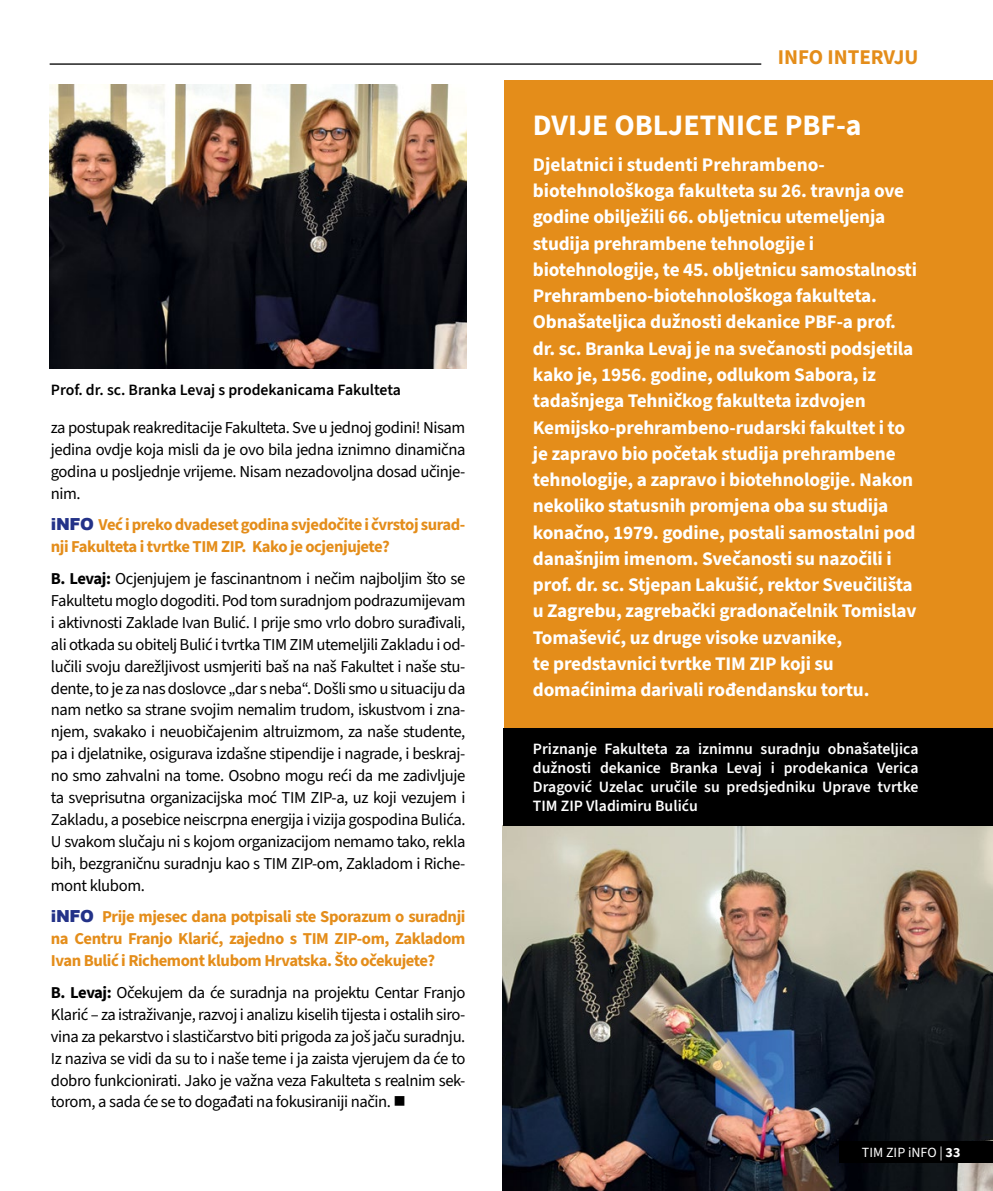
<style>
.page{position:relative;width:993px;height:1191px;background:#fff}
.page>*{position:absolute;margin:0;border:0;box-sizing:border-box;transform-origin:0 0}
.t1{font:700 29.75px "Source Sans 3";color:#fff}
.t2{font:700 21px "Source Sans 3";color:#e48d1a}
.t3{font:700 19.25px/26.2px "Source Sans 3";letter-spacing:-.01em;color:#fff}
.t4{font:16.62px/21.9px "Source Sans 3";letter-spacing:-.025em;color:#000;text-align:justify}
.t5{font:700 16.62px/21.9px "Source Sans 3";letter-spacing:-.025em;color:#e48d1a}
.t6{font:600 15.75px/18.9px "Source Sans 3";color:#fff;text-align:justify}
.t7{font:600 15.75px "Source Sans 3";color:#000}
.t8{font:14px "Source Sans 3";color:#fff}
.s1{font-family:"Arial";font-weight:900;color:#233288}
.s2{font-weight:700}
</style>
<div class="page">
<div style="left:504px;top:81px;width:488px;height:1110px;background:#e48d1a"></div>
<img style="left:502px;top:825px;width:490px;height:366px">
<div style="left:504px;top:727px;width:488px;height:98px;background:#000"></div>
<img style="left:50px;top:84px;width:416px;height:284px">
<hr style="left:50px;top:63px;width:711px;height:2px;background:#000">
<div style="left:839px;top:1140px;width:153px;height:22px;background:#000"></div>
<p class="t7" style="left:51px;top:379px;width:351px">Prof. dr. sc. Branka Levaj s prodekanicama Fakulteta</p>
<p class="t4" style="left:51px;top:416px;width:416px">za postupak reakreditacije Fakulteta. Sve u jednoj godini! Nisam jedina ovdje koja misli da je ovo bila jedna iznimno dinamična godina u posljednje vrijeme. Nisam nezadovoljna dosad učinje&shy;nim.</p>
<p class="t5" style="left:51px;top:514px;width:416px"><span class="s1">iNFO</span> Već i preko dvadeset godina svjedočite i čvrstoj surad&shy;nji Fakulteta i tvrtke TIM ZIP. Kako je ocjenjujete?</p>
<p class="t4" style="left:51px;top:567px;width:416px"><span class="s2">B. Levaj:</span> Ocjenjujem je fascinantnom i nečim najboljim što se Fakultetu moglo dogoditi. Pod tom suradnjom podrazumijevam i aktivnosti Zaklade Ivan Bulić. I prije smo vrlo dobro surađivali, ali otkada su obitelj Bulić i tvrtka TIM ZIM utemeljili Zakladu i od&shy;lučili svoju darežljivost usmjeriti baš na naš Fakultet i naše stu&shy;dente, to je za nas doslovce „dar s neba“. Došli smo u situaciju da nam netko sa strane svojim nemalim trudom, iskustvom i zna&shy;njem, svakako i neuobičajenim altruizmom, za naše studente, pa i djelatnike, osigurava izdašne stipendije i nagrade, i beskraj&shy;no smo zahvalni na tome. Osobno mogu reći da me zadivljuje ta sveprisutna organizacijska moć TIM ZIP-a, uz koji vezujem i Zakladu, a posebice neiscrpna energija i vizija gospodina Bulića.<br>U svakom slučaju ni s kojom organizacijom nemamo tako, rekla bih, bezgraničnu suradnju kao s TIM ZIP-om, Zakladom i Riche&shy;mont klubom.</p>
<p class="t5" style="left:51px;top:906px;width:416px;text-align:justify"><span class="s1">iNFO</span> Prije mjesec dana potpisali ste Sporazum o suradnji na Centru Franjo Klarić, zajedno s TIM ZIP-om, Zakladom Ivan Bulić i Richemont klubom Hrvatska. Što očekujete?</p>
<p class="t4" style="left:51px;top:981px;width:416px"><span class="s2">B. Levaj:</span> Očekujem da će suradnja na projektu Centar Franjo Klarić – za istraživanje, razvoj i analizu kiselih tijesta i ostalih siro&shy;vina za pekarstvo i slastičarstvo biti prigoda za još jaču suradnju.<br>Iz naziva se vidi da su to i naše teme i ja zaista vjerujem da će to dobro funkcionirati. Jako je važna veza Fakulteta s realnim sek&shy;torom, a sada će se to događati na fokusiraniji način. ■</p>
<p class="t2" style="left:777px;top:43px;width:142px">INFO INTERVJU</p>
<h1 class="t1" style="left:532px;top:105px;width:330px">DVIJE OBLJETNICE PBF-a</h1>
<p class="t3" style="left:532px;top:151px;width:385px">Djelatnici i studenti Prehrambeno&shy;biotehnološkoga fakulteta su 26. travnja ove godine obilježili 66. obljetnicu utemeljenja studija prehrambene tehnologije i biotehnologije, te 45. obljetnicu samostalnosti Prehrambeno-biotehnološkoga fakulteta.<br>Obnašateljica dužnosti dekanice PBF-a prof. dr. sc. Branka Levaj je na svečanosti podsjetila kako je, 1956. godine, odlukom Sabora, iz tadašnjega Tehničkog fakulteta izdvojen Kemijsko-prehrambeno-rudarski fakultet i to je zapravo bio početak studija prehrambene tehnologije, a zapravo i biotehnologije. Nakon nekoliko statusnih promjena oba su studija konačno, 1979. godine, postali samostalni pod današnjim imenom. Svečanosti su nazočili i prof. dr. sc. Stjepan Lakušić, rektor Sveučilišta u Zagrebu, zagrebački gradonačelnik Tomislav Tomašević, uz druge visoke uzvanike,<br>te predstavnici tvrtke TIM ZIP koji su domaćinima darivali rođendansku tortu.</p>
<p class="t6" style="left:532px;top:739px;width:387px">Priznanje Fakulteta za iznimnu suradnju obnašateljica dužnosti dekanice Branka Levaj i prodekanica Verica Dragović Uzelac uručile su predsjedniku Uprave tvrtke TIM ZIP Vladimiru Buliću</p>
<p class="t8" style="left:861px;top:1143px;width:100px">TIM ZIP iNFO | <span class="s2">33</span></p>
</div>
